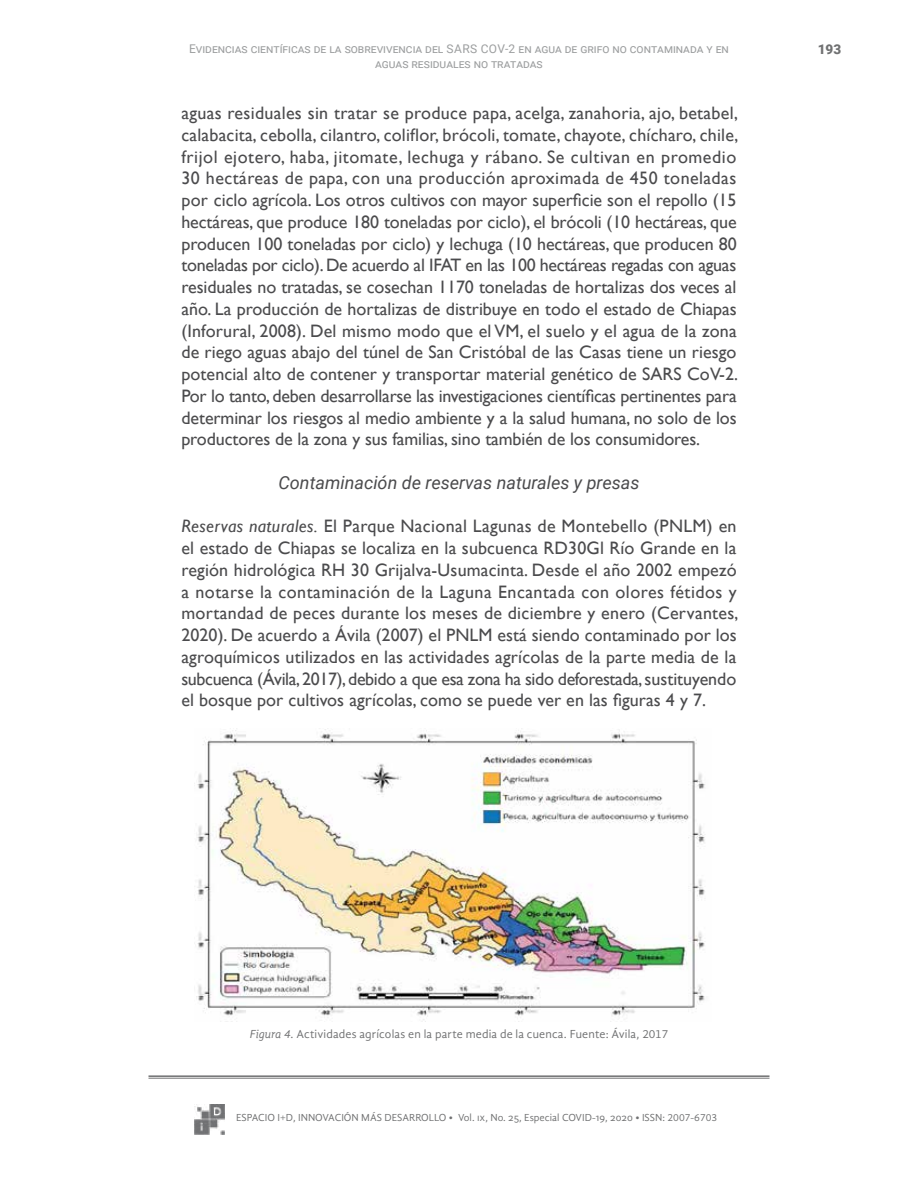
<style>
.page{position:relative;width:918px;height:1188px;background:#fff}
.page>*{position:absolute;margin:0;border:0;box-sizing:border-box;transform-origin:0 0}
.t1{font:18px/21.8px "Gill Sans";letter-spacing:.005em;color:#4b4b4d}
.t2{font:italic 18px "Roboto";color:#4b4b4d}
.t3{font:900 13.5px "Roboto";color:#707172}
.t4{font:12px/14.4px "Roboto";color:#9c9e9f;text-align:center}
.t5{font:12px "Gandhi Sans";letter-spacing:.015em;color:#707172}
.t6{font:10.5px "Gandhi Sans";color:#707172}
.s1{font-style:italic}
</style>
<div class="page">
<hr style="left:148px;top:1075px;width:622px;height:2px;background:#707172">
<hr style="left:148px;top:1078px;width:622px;height:1px;background:#707172">
<img style="left:195px;top:1105px;width:30px;height:29px">
<img style="left:196px;top:728px;width:509px;height:292px">
<p class="t4" style="left:189px;top:41px;width:541px">Evidencias científicas de la sobrevivencia del SARS COV-2 en agua de grifo no contaminada y en aguas residuales no tratadas</p>
<p class="t3" style="left:818px;top:39px;width:25px">193</p>
<p class="t1" style="left:181px;top:103px;width:559px">aguas residuales sin tratar se produce papa, acelga, zanahoria, ajo, betabel, calabacita, cebolla, cilantro, coliflor, brócoli, tomate, chayote, chícharo, chile, frijol ejotero, haba, jitomate, lechuga y rábano. Se cultivan en promedio 30 hectáreas de papa, con una producción aproximada de 450 toneladas por ciclo agrícola. Los otros cultivos con mayor superficie son el repollo (15 hectáreas, que produce 180 toneladas por ciclo), el brócoli (10 hectáreas, que producen 100 toneladas por ciclo) y lechuga (10 hectáreas, que producen 80 toneladas por ciclo). De acuerdo al IFAT en las 100 hectáreas regadas con aguas residuales no tratadas, se cosechan 1170 toneladas de hortalizas dos veces al año. La producción de hortalizas de distribuye en todo el estado de Chiapas (Inforural, 2008). Del mismo modo que el VM, el suelo y el agua de la zona de riego aguas abajo del túnel de San Cristóbal de las Casas tiene un riesgo potencial alto de contener y transportar material genético de SARS CoV-2.<br>Por lo tanto, deben desarrollarse las investigaciones científicas pertinentes para determinar los riesgos al medio ambiente y a la salud humana, no solo de los productores de la zona y sus familias, sino también de los consumidores.</p>
<p class="t2" style="left:278px;top:470px;width:363px">Contaminación de reservas naturales y presas</p>
<p class="t1" style="left:181px;top:516px;width:559px"><span class="s1">Reservas naturales.</span> El Parque Nacional Lagunas de Montebello (PNLM) en el estado de Chiapas se localiza en la subcuenca RD30Gl Río Grande en la región hidrológica RH 30 Grijalva-Usumacinta. Desde el año 2002 empezó a notarse la contaminación de la Laguna Encantada con olores fétidos y mortandad de peces durante los meses de diciembre y enero (Cervantes, 2020). De acuerdo a Ávila (2007) el PNLM está siendo contaminado por los agroquímicos utilizados en las actividades agrícolas de la parte media de la subcuenca (Ávila, 2017), debido a que esa zona ha sido deforestada, sustituyendo el bosque por cultivos agrícolas, como se puede ver en las figuras 4 y 7.</p>
<p class="t5" style="left:250px;top:1027px;width:420px"><span class="s1">Figura 4.</span> Actividades agrícolas en la parte media de la cuenca. Fuente: Ávila, 2017</p>
<p class="t6" style="left:236px;top:1112px;width:483px">ESPACIO I+D, INNOVACIÓN MÁS DESARROLLO • Vol. ix, No. 25, Especial COVID-19, 2020 • ISSN: 2007-6703</p>
</div>
